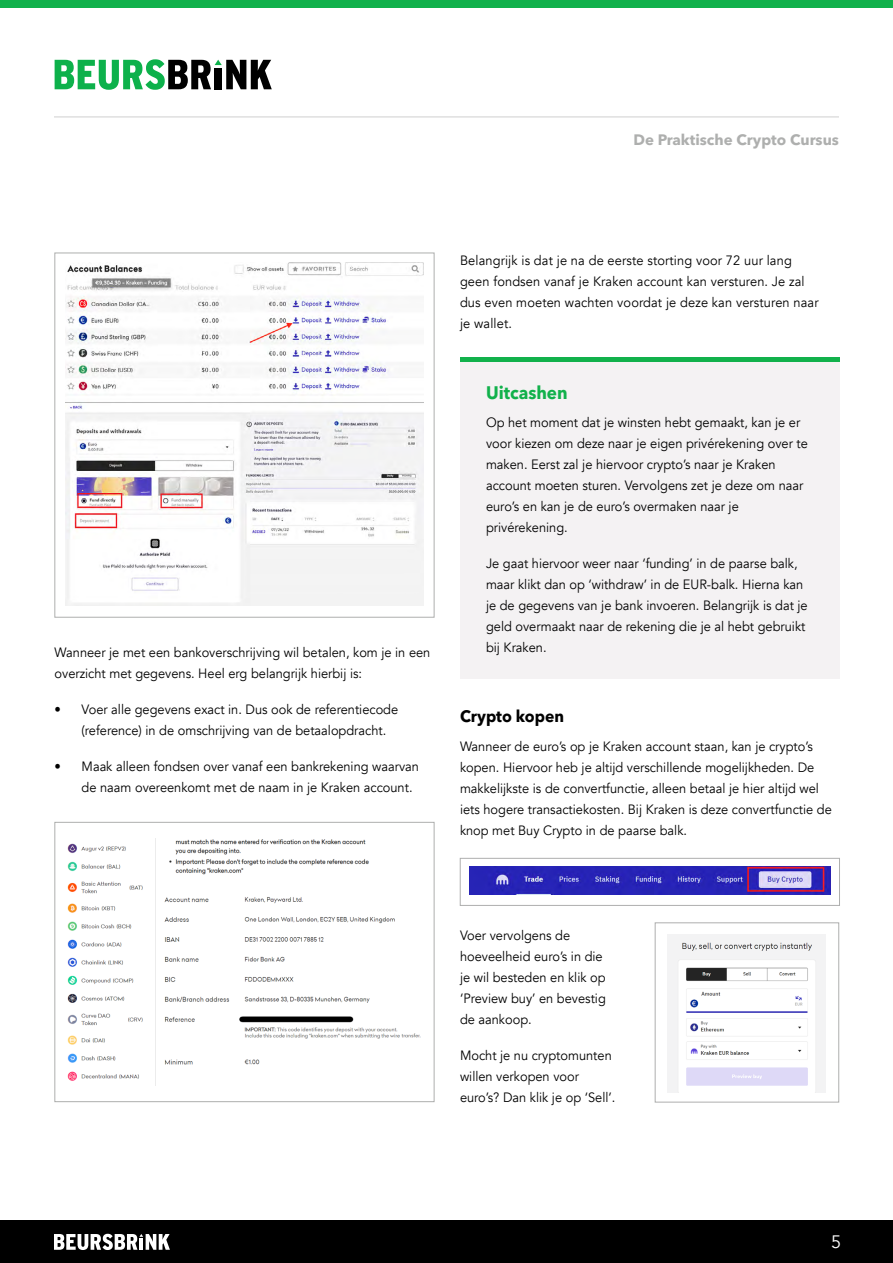
<style>
.page{position:relative;width:893px;height:1263px;background:#fff}
.page>*{position:absolute;margin:0;border:0;box-sizing:border-box;transform-origin:0 0}
.t1{font:700 18px "Avenir Next LT Pro";color:#11b14b;scale:.95 1}
.t2{font:18px "Avenir";color:#fff}
.t3{font:700 16.5px "Avenir Next LT Pro";color:#000;scale:.95 1}
.t4{font:700 15px "Avenir Next LT Pro";color:#aeafae}
.t5{font:13.5px/21px "Avenir";color:#000;scale:.95 1}
</style>
<div class="page">
<div style="left:0;top:1220px;width:893px;height:43px;background:#000"></div>
<div style="left:0;top:0;width:893px;height:7px;background:#11b14b"></div>
<svg style="left:54px;top:1234px;width:116px;height:16px"></svg>
<hr style="left:54px;top:117px;width:785px;height:1px;background:#000">
<svg style="left:55px;top:59px;width:217px;height:31px"></svg>
<img style="left:66px;top:262px;width:357px;height:343px">
<div style="left:55px;top:253px;width:379px;height:364px;border:1px solid #aeafae"></div>
<img style="left:67px;top:838px;width:354px;height:247px">
<div style="left:55px;top:822px;width:379px;height:280px;border:1px solid #aeafae"></div>
<div style="left:460px;top:357px;width:379px;height:322px;background:#f4f2f3"></div>
<div style="left:460px;top:357px;width:379px;height:5px;background:#11b14b"></div>
<img style="left:470px;top:867px;width:360px;height:28px">
<div style="left:460px;top:858px;width:380px;height:48px;border:1px solid #aeafae"></div>
<img style="left:667px;top:934px;width:159px;height:158px">
<div style="left:655px;top:922px;width:184px;height:180px;border:1px solid #aeafae"></div>
<p class="t4" style="left:633px;top:130px;width:207px">De Praktische Crypto Cursus</p>
<p class="t5" style="left:55px;top:642px;width:397px">Wanneer je met een bankoverschrijving wil betalen, kom je in een overzicht met gegevens. Heel erg belangrijk hierbij is:</p>
<p class="t5" style="left:82px;top:699px;width:335px;text-indent:-27px">• Voer alle gegevens exact in. Dus ook de referentiecode (reference) in de omschrijving van de betaalopdracht.</p>
<p class="t5" style="left:82px;top:756px;width:357px;text-indent:-27px">• Maak alleen fondsen over vanaf een bankrekening waarvan de naam overeenkomt met de naam in je Kraken account.</p>
<p class="t5" style="left:460px;top:250px;width:379px">Belangrijk is dat je na de eerste storting voor 72 uur lang geen fondsen vanaf je Kraken account kan versturen. Je zal dus even moeten wachten voordat je deze kan versturen naar je wallet.</p>
<h1 class="t1" style="left:486px;top:381px;width:87px">Uitcashen</h1>
<p class="t5" style="left:486px;top:412px;width:340px">Op het moment dat je winsten hebt gemaakt, kan je er voor kiezen om deze naar je eigen privérekening over te maken. Eerst zal je hiervoor crypto’s naar je Kraken account moeten sturen. Vervolgens zet je deze om naar euro’s en kan je de euro’s overmaken naar je privérekening.</p>
<p class="t5" style="left:486px;top:553px;width:340px">Je gaat hiervoor weer naar ‘funding’ in de paarse balk, maar klikt dan op ‘withdraw’ in de EUR-balk. Hierna kan je de gegevens van je bank invoeren. Belangrijk is dat je geld overmaakt naar de rekening die je al hebt gebruikt bij Kraken.</p>
<p class="t3" style="left:460px;top:706px;width:111px">Crypto kopen</p>
<p class="t5" style="left:460px;top:736px;width:393px">Wanneer de euro’s op je Kraken account staan, kan je crypto’s kopen. Hiervoor heb je altijd verschillende mogelijkheden. De makkelijkste is de convertfunctie, alleen betaal je hier altijd wel iets hogere transactiekosten. Bij Kraken is deze convertfunctie de knop met Buy Crypto in de paarse balk.</p>
<p class="t5" style="left:460px;top:925px;width:155px">Voer vervolgens de hoeveelheid euro’s in die je wil besteden en klik op ‘Preview buy’ en bevestig de aankoop.</p>
<p class="t5" style="left:460px;top:1045px;width:165px">Mocht je nu cryptomunten willen verkopen voor euro’s? Dan klik je op ‘Sell’.</p>
<h1 class="t2" style="left:831px;top:1231px;width:12px">5</h1>
</div>
